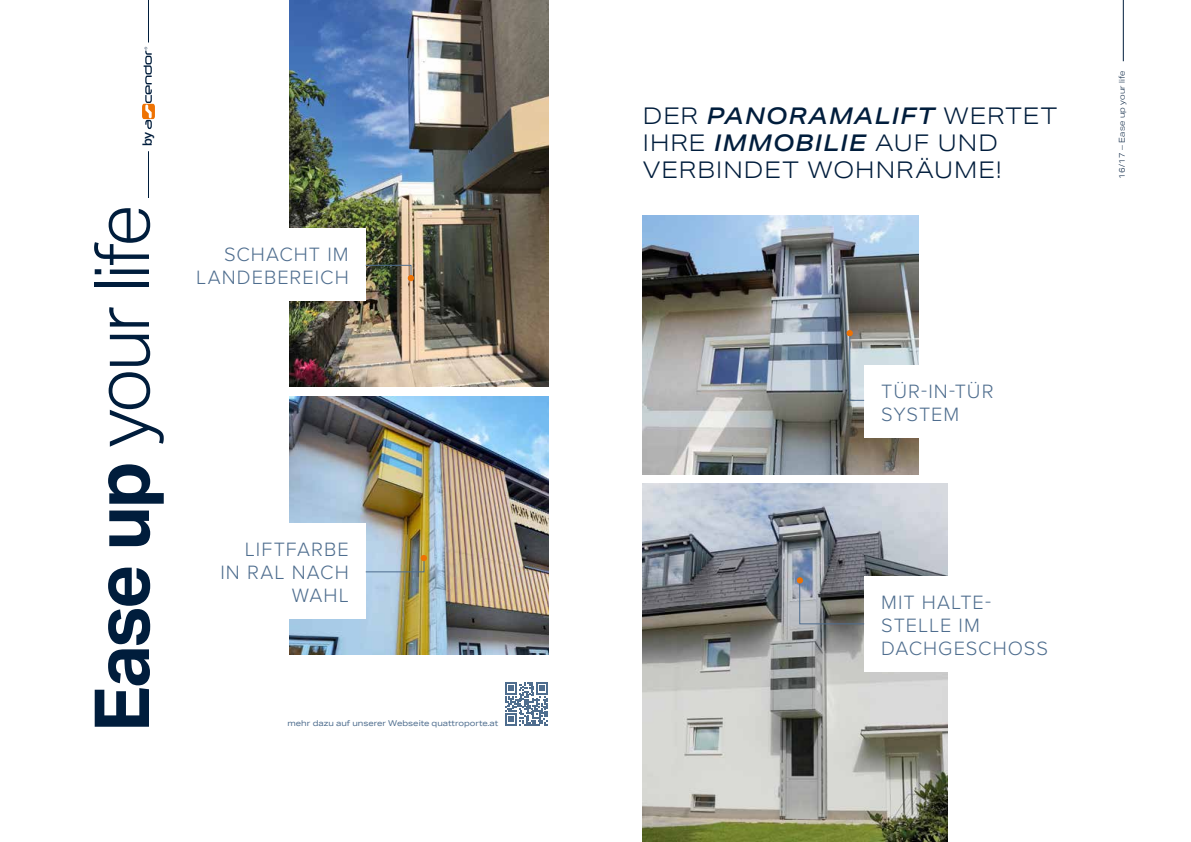
<style>
.page{position:relative;width:1191px;height:842px;background:#fff}
.page>*{position:absolute;margin:0;border:0;box-sizing:border-box;transform-origin:0 0}
.t1{font:300 76px "Aktiv Grotesk";letter-spacing:-.035em;color:#001d3c}
.t2{font:300 23px/27px "Aktiv Grotesk Ex";letter-spacing:.045em;color:#001d3c}
.t3{font:300 20px/23px "Proxima Nova";letter-spacing:.05em;color:#4e6d8e;text-align:right}
.t4{font:500 12.9px "Aktiv Grotesk";color:#001d3c}
.t5{font:8px "Aktiv Grotesk Ex";color:#4e6d8e}
.t6{font:300 8px "Aktiv Grotesk Ex";letter-spacing:.02em;color:#001d3c}
.s1{font-weight:700}
.s2{font-weight:500;font-style:italic}
</style>
<div class="page">
<svg style="left:505px;top:682px;width:43px;height:43px"></svg>
<hr style="left:148px;top:0;width:1px;height:42px;background:#001d3c">
<hr style="left:148px;top:151px;width:1px;height:47px;background:#001d3c">
<svg style="left:142px;top:47px;width:13px;height:82px"></svg>
<hr style="left:1123px;top:0;width:1px;height:61px;background:#001d3c">
<img style="left:643px;top:483px;width:304px;height:359px">
<img style="left:289px;top:0;width:259px;height:386px">
<div style="left:188px;top:228px;width:178px;height:73px;background:#fff"></div>
<svg style="left:365px;top:264px;width:49px;height:17px"></svg>
<img style="left:289px;top:397px;width:259px;height:257px">
<div style="left:199px;top:524px;width:167px;height:95px;background:#fff"></div>
<svg style="left:365px;top:555px;width:62px;height:18px"></svg>
<div style="left:864px;top:576px;width:202px;height:96px;background:#fff"></div>
<svg style="left:797px;top:577px;width:68px;height:48px"></svg>
<img style="left:643px;top:216px;width:275px;height:259px">
<div style="left:864px;top:365px;width:202px;height:73px;background:#fff"></div>
<svg style="left:847px;top:331px;width:18px;height:70px"></svg>
<div style="left:846px;top:330px;width:7px;height:6px;border:1px solid #ee7203;border-radius:50%"></div>
<p class="t4" style="left:140px;top:146px;width:16px;rotate:-90deg">by</p>
<h1 class="t1" style="left:78px;top:732px;width:529px;rotate:-90deg"><span class="s1">Ease up</span> your life</h1>
<p class="t3" style="left:196px;top:242px;width:154px">SCHACHT IM<br>LANDEBEREICH</p>
<p class="t3" style="left:220px;top:537px;width:130px">LIFTFARBE<br>IN RAL NACH<br>WAHL</p>
<p class="t5" style="left:287px;top:718px;width:212px">mehr dazu auf unserer Webseite quattroporte.at</p>
<p class="t2" style="left:643px;top:103px;width:416px">DER <span class="s2">PANORAMALIFT</span> WERTET<br>IHRE <span class="s2">IMMOBILIE</span> AUF UND<br>VERBINDET WOHNRÄUME!</p>
<p class="t6" style="left:1117px;top:179px;width:110px;rotate:-90deg">16/17 – Ease up your life</p>
<p class="t3" style="left:881px;top:379px;width:114px;text-align:left">TÜR-IN-TÜR<br>SYSTEM</p>
<p class="t3" style="left:881px;top:589px;width:168px;text-align:left">MIT HALTE-<br>STELLE IM<br>DACHGESCHOSS</p>
</div>
